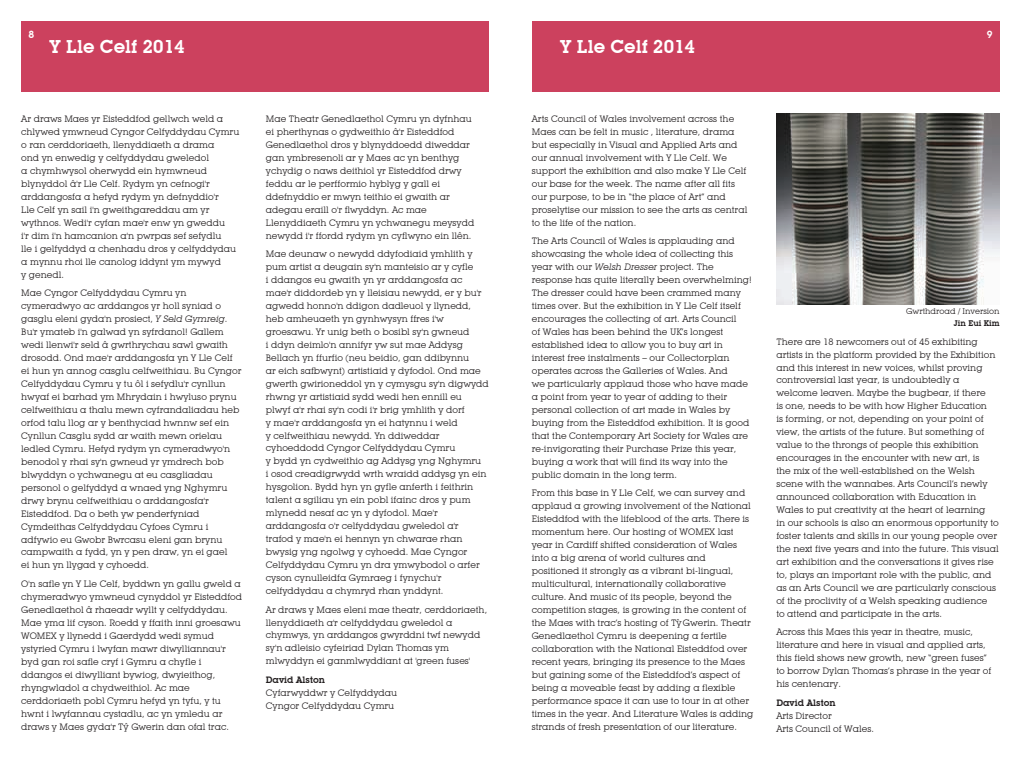
<style>
.page{position:relative;width:1021px;height:766px;background:#fff}
.page>*{position:absolute;margin:0;border:0;box-sizing:border-box;transform-origin:0 0}
.t1{font:600 18px "Lubalin Graph IT Cby BT";color:#fff}
.t2{font:600 10px "Lubalin Graph IT Cby BT";color:#fff}
.t3{font:9px/12.9px "Lubalin Graph IT Cby BT";color:#231f20}
.t4{font:600 9px "Lubalin Graph IT Cby BT";color:#231f20}
.t5{font:8px "Lubalin Graph IT Cby BT";color:#231f20}
.t6{font:600 8px "Lubalin Graph IT Cby BT";color:#231f20}
.s1{font-style:italic}
</style>
<div class="page">
<div style="left:531px;top:21px;width:468px;height:71px;background:#cc415e"></div>
<div style="left:21px;top:21px;width:468px;height:71px;background:#cc415e"></div>
<img style="left:776px;top:113px;width:223px;height:191px">
<p class="t2" style="left:28px;top:28px;width:7px">8</p>
<h1 class="t1" style="left:50px;top:35px;width:136px">Y Lle Celf 2014</h1>
<h1 class="t1" style="left:560px;top:35px;width:136px">Y Lle Celf 2014</h1>
<p class="t2" style="left:986px;top:28px;width:7px">9</p>
<p class="t3" style="left:21px;top:112px;width:219px">Ar draws Maes yr Eisteddfod gellwch weld a chlywed ymwneud Cyngor Celfyddydau Cymru o ran cerddoriaeth, llenyddiaeth a drama<br>ond yn enwedig y celfyddydau gweledol<br>a chymhwysol oherwydd ein hymwneud blynyddol â'r Lle Celf. Rydym yn cefnogi'r arddangosfa a hefyd rydym yn defnyddio'r<br>Lle Celf yn sail i'n gweithgareddau am yr wythnos. Wedi'r cyfan mae'r enw yn gweddu<br>i'r dim i'n hamcanion a'n pwrpas sef sefydlu<br>lle i gelfyddyd a chenhadu dros y celfyddydau a mynnu rhoi lle canolog iddynt ym mywyd<br>y genedl.</p>
<p class="t3" style="left:21px;top:286px;width:222px">Mae Cyngor Celfyddydau Cymru yn cymeradwyo ac arddangos yr holl syniad o gasglu eleni gyda'n prosiect, <span class="s1">Y Seld Gymreig</span>.<br>Bu'r ymateb i'n galwad yn syfrdanol! Gallem wedi llenwi'r seld â gwrthrychau sawl gwaith drosodd. Ond mae'r arddangosfa yn Y Lle Celf ei hun yn annog casglu celfweithiau. Bu Cyngor Celfyddydau Cymru y tu ôl i sefydlu'r cynllun hwyaf ei barhad ym Mhrydain i hwyluso prynu celfweithiau a thalu mewn cyfrandaliadau heb orfod talu llog ar y benthyciad hwnnw sef ein Cynllun Casglu sydd ar waith mewn orielau ledled Cymru. Hefyd rydym yn cymeradwyo'n benodol y rhai sy'n gwneud yr ymdrech bob blwyddyn o ychwanegu at eu casgliadau personol o gelfyddyd a wnaed yng Nghymru drwy brynu celfweithiau o arddangosfa'r Eisteddfod. Da o beth yw penderfyniad Cymdeithas Celfyddydau Cyfoes Cymru i adfywio eu Gwobr Bwrcasu eleni gan brynu campwaith a fydd, yn y pen draw, yn ei gael<br>ei hun yn llygad y cyhoedd.</p>
<p class="t3" style="left:21px;top:577px;width:222px">O'n safle yn Y Lle Celf, byddwn yn gallu gweld a chymeradwyo ymwneud cynyddol yr Eisteddfod Genedlaethol â rhaeadr wyllt y celfyddydau.<br>Mae yma lif cyson. Roedd y ffaith inni groesawu WOMEX y llynedd i Gaerdydd wedi symud ystyried Cymru i lwyfan mawr diwylliannau'r byd gan roi safle cryf i Gymru a chyfle i ddangos ei diwylliant bywiog, dwyieithog, rhyngwladol a chydweithiol. Ac mae cerddoriaeth pobl Cymru hefyd yn tyfu, y tu hwnt i lwyfannau cystadlu, ac yn ymledu ar draws y Maes gyda'r Tyˆ Gwerin dan ofal trac.</p>
<p class="t3" style="left:266px;top:112px;width:210px">Mae Theatr Genedlaethol Cymru yn dyfnhau ei pherthynas o gydweithio â'r Eisteddfod Genedlaethol dros y blynyddoedd diweddar gan ymbresenoli ar y Maes ac yn benthyg ychydig o naws deithiol yr Eisteddfod drwy feddu ar le perfformio hyblyg y gall ei ddefnyddio er mwyn teithio ei gwaith ar adegau eraill o'r flwyddyn. Ac mae Llenyddiaeth Cymru yn ychwanegu meysydd newydd i'r ffordd rydym yn cyflwyno ein llên.</p>
<p class="t3" style="left:266px;top:247px;width:224px">Mae deunaw o newydd ddyfodiaid ymhlith y pum artist a deugain sy'n manteisio ar y cyfle<br>i ddangos eu gwaith yn yr arddangosfa ac mae'r diddordeb yn y lleisiau newydd, er y bu'r agwedd honno'n ddigon dadleuol y llynedd, heb amheuaeth yn gynhwysyn ffres i'w groesawu. Yr unig beth o bosibl sy'n gwneud<br>i ddyn deimlo'n annifyr yw sut mae Addysg Bellach yn ffurfio (neu beidio, gan ddibynnu<br>ar eich safbwynt) artistiaid y dyfodol. Ond mae gwerth gwirioneddol yn y cymysgu sy'n digwydd rhwng yr artistiaid sydd wedi hen ennill eu plwyf a'r rhai sy'n codi i'r brig ymhlith y dorf<br>y mae'r arddangosfa yn ei hatynnu i weld<br>y celfweithiau newydd. Yn ddiweddar cyhoeddodd Cyngor Celfyddydau Cymru<br>y bydd yn cydweithio ag Addysg yng Nghymru<br>i osod creadigrwydd wrth wraidd addysg yn ein hysgolion. Bydd hyn yn gyfle anferth i feithrin talent a sgiliau yn ein pobl ifainc dros y pum mlynedd nesaf ac yn y dyfodol. Mae'r arddangosfa o'r celfyddydau gweledol a'r<br>trafod y mae'n ei hennyn yn chwarae rhan bwysig yng ngolwg y cyhoedd. Mae Cyngor Celfyddydau Cymru yn dra ymwybodol o arfer cyson cynulleidfa Gymraeg i fynychu'r celfyddydau a chymryd rhan ynddynt.</p>
<p class="t3" style="left:266px;top:602px;width:223px">Ar draws y Maes eleni mae theatr, cerddoriaeth, llenyddiaeth a'r celfyddydau gweledol a chymwys, yn arddangos gwyrddni twf newydd sy'n adleisio cyfeiriad Dylan Thomas ym mlwyddyn ei ganmlwyddiant at 'green fuses'</p>
<p class="t4" style="left:266px;top:674px;width:61px">David Alston</p>
<p class="t3" style="left:266px;top:686px;width:133px">Cyfarwyddwr y Celfyddydau<br>Cyngor Celfyddydau Cymru</p>
<p class="t3" style="left:531px;top:112px;width:217px">Arts Council of Wales involvement across the Maes can be felt in music , literature, drama but especially in Visual and Applied Arts and our annual involvement with Y Lle Celf. We support the exhibition and also make Y Lle Celf our base for the week. The name after all fits our purpose, to be in “the place of Art” and proselytise our mission to see the arts as central to the life of the nation.</p>
<p class="t3" style="left:531px;top:234px;width:221px">The Arts Council of Wales is applauding and showcasing the whole idea of collecting this year with our <span class="s1">Welsh Dresser</span> project. The response has quite literally been overwhelming!<br>The dresser could have been crammed many times over. But the exhibition in Y Lle Celf itself encourages the collecting of art. Arts Council<br>of Wales has been behind the UK’s longest established idea to allow you to buy art in interest free instalments – our Collectorplan operates across the Galleries of Wales. And<br>we particularly applaud those who have made a point from year to year of adding to their personal collection of art made in Wales by buying from the Eisteddfod exhibition. It is good that the Contemporary Art Society for Wales are re-invigorating their Purchase Prize this year, buying a work that will find its way into the public domain in the long term.</p>
<p class="t3" style="left:531px;top:486px;width:223px">From this base in Y Lle Celf, we can survey and applaud a growing involvement of the National Eisteddfod with the lifeblood of the arts. There is momentum here. Our hosting of WOMEX last year in Cardiff shifted consideration of Wales into a big arena of world cultures and positioned it strongly as a vibrant bi-lingual, multicultural, internationally collaborative culture. And music of its people, beyond the competition stages, is growing in the content of the Maes with trac’s hosting of Tyˆ Gwerin. Theatr Genedlaethol Cymru is deepening a fertile collaboration with the National Eisteddfod over recent years, bringing its presence to the Maes but gaining some of the Eisteddfod’s aspect of being a moveable feast by adding a flexible performance space it can use to tour in at other times in the year. And Literature Wales is adding strands of fresh presentation of our literature.</p>
<p class="t5" style="left:906px;top:307px;width:95px">Gwrthdroad / Inversion</p>
<p class="t6" style="left:953px;top:318px;width:48px">Jin Eui Kim</p>
<p class="t3" style="left:776px;top:335px;width:224px">There are 18 newcomers out of 45 exhibiting artists in the platform provided by the Exhibition and this interest in new voices, whilst proving controversial last year, is undoubtedly a welcome leaven. Maybe the bugbear, if there<br>is one, needs to be with how Higher Education<br>is forming, or not, depending on your point of view, the artists of the future. But something of value to the throngs of people this exhibition encourages in the encounter with new art, is<br>the mix of the well-established on the Welsh scene with the wannabes. Arts Council’s newly announced collaboration with Education in Wales to put creativity at the heart of learning<br>in our schools is also an enormous opportunity to foster talents and skills in our young people over the next five years and into the future. This visual art exhibition and the conversations it gives rise to, plays an important role with the public, and as an Arts Council we are particularly conscious of the proclivity of a Welsh speaking audience<br>to attend and participate in the arts.</p>
<p class="t3" style="left:776px;top:625px;width:216px">Across this Maes this year in theatre, music, literature and here in visual and applied arts, this field shows new growth, new “green fuses” to borrow Dylan Thomas’s phrase in the year of his centenary.</p>
<p class="t4" style="left:776px;top:696px;width:61px">David Alston</p>
<p class="t3" style="left:776px;top:708px;width:99px">Arts Director<br>Arts Council of Wales.</p>
</div>
